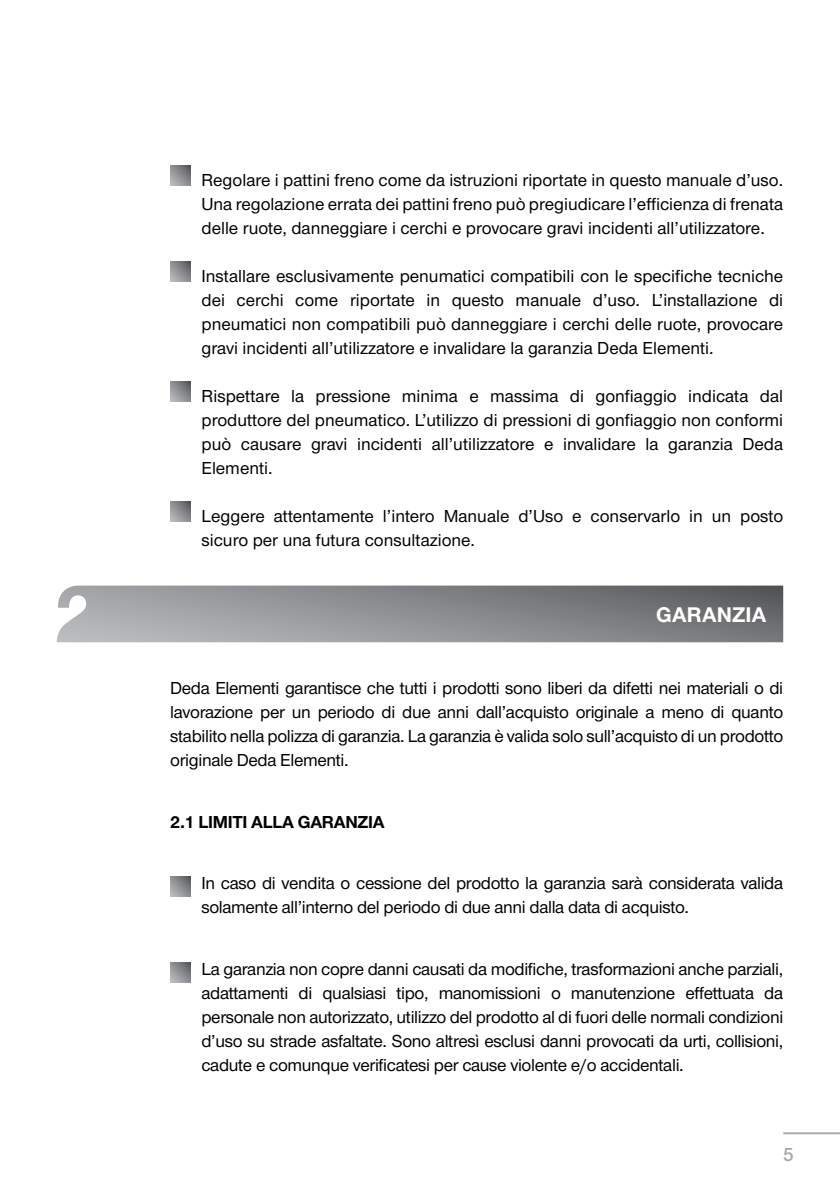
<style>
.page{position:relative;width:840px;height:1191px;background:#fff}
.page>*{position:absolute;margin:0;border:0;box-sizing:border-box;transform-origin:0 0}
.t1{font:700 22px "Nimbus San Nov";letter-spacing:.005em;color:#fff}
.t2{font:20px "Nimbus San Nov Sem Bol";color:#a7a9ac}
.t3{font:500 18px/24px "Nimbus San Nov";letter-spacing:-.015em;color:#000;text-align:justify}
.t4{font:700 18px "Nimbus San Nov";letter-spacing:-.02em;color:#000}
</style>
<div class="page">
<hr style="left:782px;top:1132px;width:57px;height:2px;background:#a7a9ac">
<svg style="left:170px;top:166px;width:20px;height:20px"></svg>
<svg style="left:170px;top:262px;width:20px;height:20px"></svg>
<svg style="left:170px;top:382px;width:20px;height:20px"></svg>
<svg style="left:170px;top:502px;width:20px;height:20px"></svg>
<svg style="left:57px;top:585px;width:725px;height:57px;background:#8e9092"></svg>
<svg style="left:170px;top:876px;width:20px;height:20px"></svg>
<svg style="left:170px;top:962px;width:20px;height:20px"></svg>
<p class="t3" style="left:201px;top:168px;width:583px">Regolare i pattini freno come da istruzioni riportate in questo manuale d’uso.<br>Una regolazione errata dei pattini freno può pregiudicare l’efficienza di frenata delle ruote, danneggiare i cerchi e provocare gravi incidenti all’utilizzatore.</p>
<p class="t3" style="left:201px;top:264px;width:583px">Installare esclusivamente penumatici compatibili con le specifiche tecniche dei cerchi come riportate in questo manuale d’uso. L’installazione di pneumatici non compatibili può danneggiare i cerchi delle ruote, provocare gravi incidenti all’utilizzatore e invalidare la garanzia Deda Elementi.</p>
<p class="t3" style="left:201px;top:384px;width:583px">Rispettare la pressione minima e massima di gonfiaggio indicata dal produttore del pneumatico. L’utilizzo di pressioni di gonfiaggio non conformi può causare gravi incidenti all’utilizzatore e invalidare la garanzia Deda Elementi.</p>
<p class="t3" style="left:201px;top:504px;width:583px">Leggere attentamente l’intero Manuale d’Uso e conservarlo in un posto sicuro per una futura consultazione.</p>
<p class="t1" style="left:656px;top:602px;width:100px">GARANZIA</p>
<p class="t3" style="left:170px;top:676px;width:614px">Deda Elementi garantisce che tutti i prodotti sono liberi da difetti nei materiali o di lavorazione per un periodo di due anni dall’acquisto originale a meno di quanto stabilito nella polizza di garanzia. La garanzia è valida solo sull’acquisto di un prodotto originale Deda Elementi.</p>
<p class="t4" style="left:170px;top:811px;width:207px">2.1 LIMITI ALLA GARANZIA</p>
<p class="t3" style="left:201px;top:871px;width:583px">In caso di vendita o cessione del prodotto la garanzia sarà considerata valida solamente all’interno del periodo di due anni dalla data di acquisto.</p>
<p class="t3" style="left:201px;top:957px;width:583px">La garanzia non copre danni causati da modifiche, trasformazioni anche parziali, adattamenti di qualsiasi tipo, manomissioni o manutenzione effettuata da personale non autorizzato, utilizzo del prodotto al di fuori delle normali condizioni d’uso su strade asfaltate. Sono altresì esclusi danni provocati da urti, collisioni, cadute e comunque verificatesi per cause violente e/o accidentali.</p>
<p class="t2" style="left:782px;top:1142px;width:12px">5</p>
</div>
